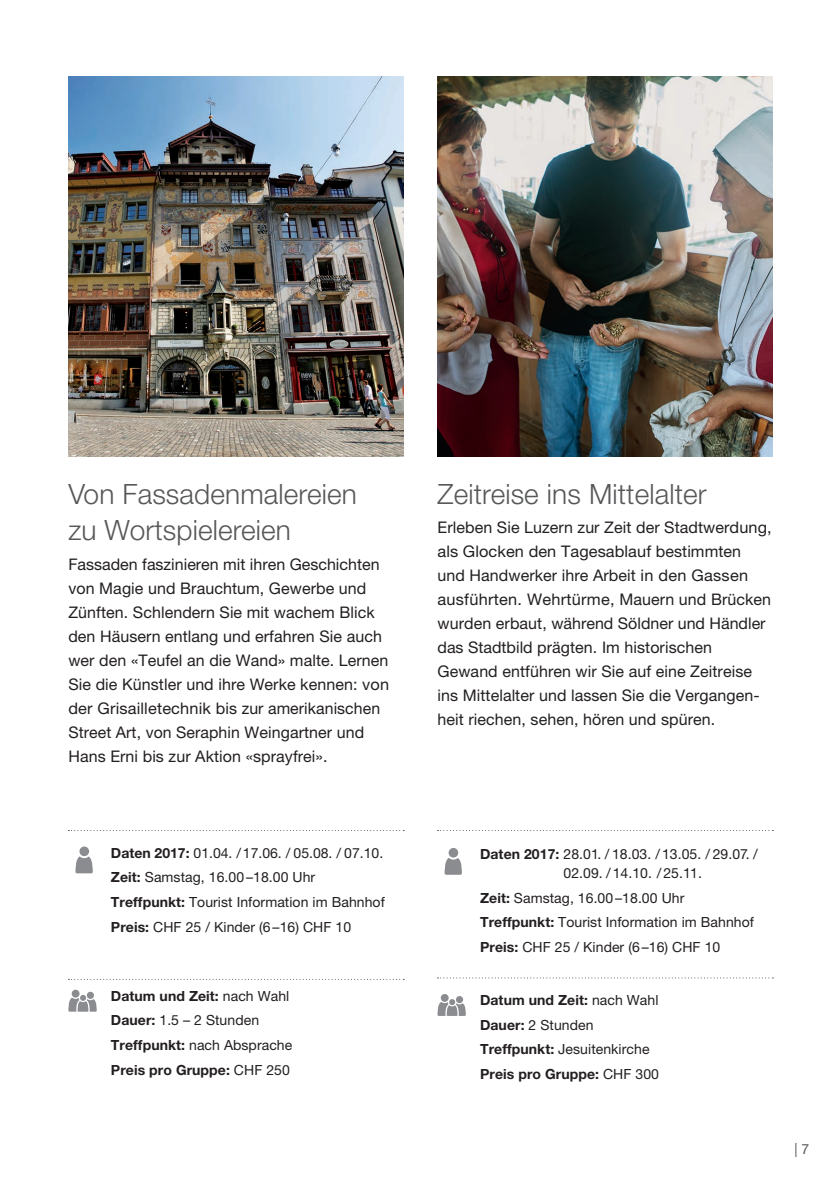
<style>
.page{position:relative;width:840px;height:1191px;background:#fff}
.page>*{position:absolute;margin:0;border:0;box-sizing:border-box;transform-origin:0 0}
.t1{font:300 28px/36px "Helvetica Neue";letter-spacing:.005em;color:#57585a}
.t2{font:16px/24px "Helvetica Neue";letter-spacing:.005em;color:#231f20}
.t3{font:14px/24.6px "Helvetica Neue";letter-spacing:.005em;color:#231f20}
.t4{font:700 14px/24.6px "Helvetica Neue";letter-spacing:.005em;color:#231f20}
.t5{font:14px "Helvetica Neue LT Std";color:#57585a}
.s1{font-weight:700}
.s2{font-weight:400}
</style>
<div class="page">
<img style="left:437px;top:77px;width:335px;height:379px">
<svg style="left:444px;top:858px;width:18px;height:16px"></svg>
<div style="left:448px;top:848px;width:10px;height:9px;background:#8a8c8f;border-radius:50%"></div>
<svg style="left:437px;top:994px;width:29px;height:22px"></svg>
<svg style="left:437px;top:977px;width:336px;height:1px"></svg>
<svg style="left:437px;top:830px;width:336px;height:1px"></svg>
<img style="left:68px;top:77px;width:335px;height:379px">
<svg style="left:75px;top:856px;width:18px;height:17px"></svg>
<div style="left:79px;top:846px;width:10px;height:10px;background:#8a8c8f;border-radius:50%"></div>
<svg style="left:68px;top:989px;width:29px;height:22px"></svg>
<svg style="left:68px;top:979px;width:336px;height:1px"></svg>
<svg style="left:68px;top:830px;width:336px;height:1px"></svg>
<h1 class="t1" style="left:68px;top:475px;width:290px">Von Fassadenmalereien zu Wortspielereien</h1>
<p class="t2" style="left:68px;top:552px;width:322px">Fassaden faszinieren mit ihren Geschichten von Magie und Brauchtum, Gewerbe und Zünften. Schlendern Sie mit wachem Blick den Häusern entlang und erfahren Sie auch wer den «Teufel an die Wand» malte. Lernen Sie die Künstler und ihre Werke kennen: von der Grisailletechnik bis zur amerikanischen Street Art, von Seraphin Weingartner und Hans Erni bis zur Aktion «sprayfrei».</p>
<p class="t3" style="left:111px;top:840px;width:275px"><span class="s1">Daten 2017:</span> 01.04. / 17.06. / 05.08. / 07.10.<br><span class="s1">Zeit:</span> Samstag, 16.00–18.00 Uhr <span class="s1">Treffpunkt:</span> Tourist Information im Bahnhof <span class="s1">Preis:</span> CHF 25 / Kinder (6–16) CHF 10</p>
<p class="t4" style="left:111px;top:983px;width:183px">Datum und Zeit: <span class="s2">nach Wahl<br></span>Dauer: <span class="s2">1.5 – 2 Stunden<br></span>Treffpunkt: <span class="s2">nach Absprache<br></span>Preis pro Gruppe: <span class="s2">CHF 250</span></p>
<h1 class="t1" style="left:437px;top:475px;width:270px">Zeitreise ins Mittelalter</h1>
<p class="t2" style="left:437px;top:515px;width:335px">Erleben Sie Luzern zur Zeit der Stadtwerdung, als Glocken den Tagesablauf bestimmten und Handwerker ihre Arbeit in den Gassen ausführten. Wehrtürme, Mauern und Brücken wurden erbaut, während Söldner und Händler das Stadtbild prägten. Im historischen Gewand entführen wir Sie auf eine Zeitreise ins Mittelalter und lassen Sie die Vergangen&shy;heit riechen, sehen, hören und spüren.</p>
<p class="t3" style="left:563px;top:844px;width:196px;line-height:19px;text-indent:-83px"><span class="s1">Daten 2017:</span> 28.01. / 18.03. / 13.05. / 29.07. /<br>02.09. / 14.10. / 25.11.</p>
<p class="t3" style="left:480px;top:885px;width:275px"><span class="s1">Zeit:</span> Samstag, 16.00–18.00 Uhr<br><span class="s1">Treffpunkt:</span> Tourist Information im Bahnhof<br><span class="s1">Preis:</span> CHF 25 / Kinder (6–16) CHF 10</p>
<p class="t4" style="left:480px;top:987px;width:180px">Datum und Zeit: <span class="s2">nach Wahl<br></span>Dauer: <span class="s2">2 Stunden<br></span>Treffpunkt: <span class="s2">Jesuitenkirche<br></span>Preis pro Gruppe: <span class="s2">CHF 300</span></p>
<p class="t5" style="left:794px;top:1140px;width:16px">| 7</p>
</div>
